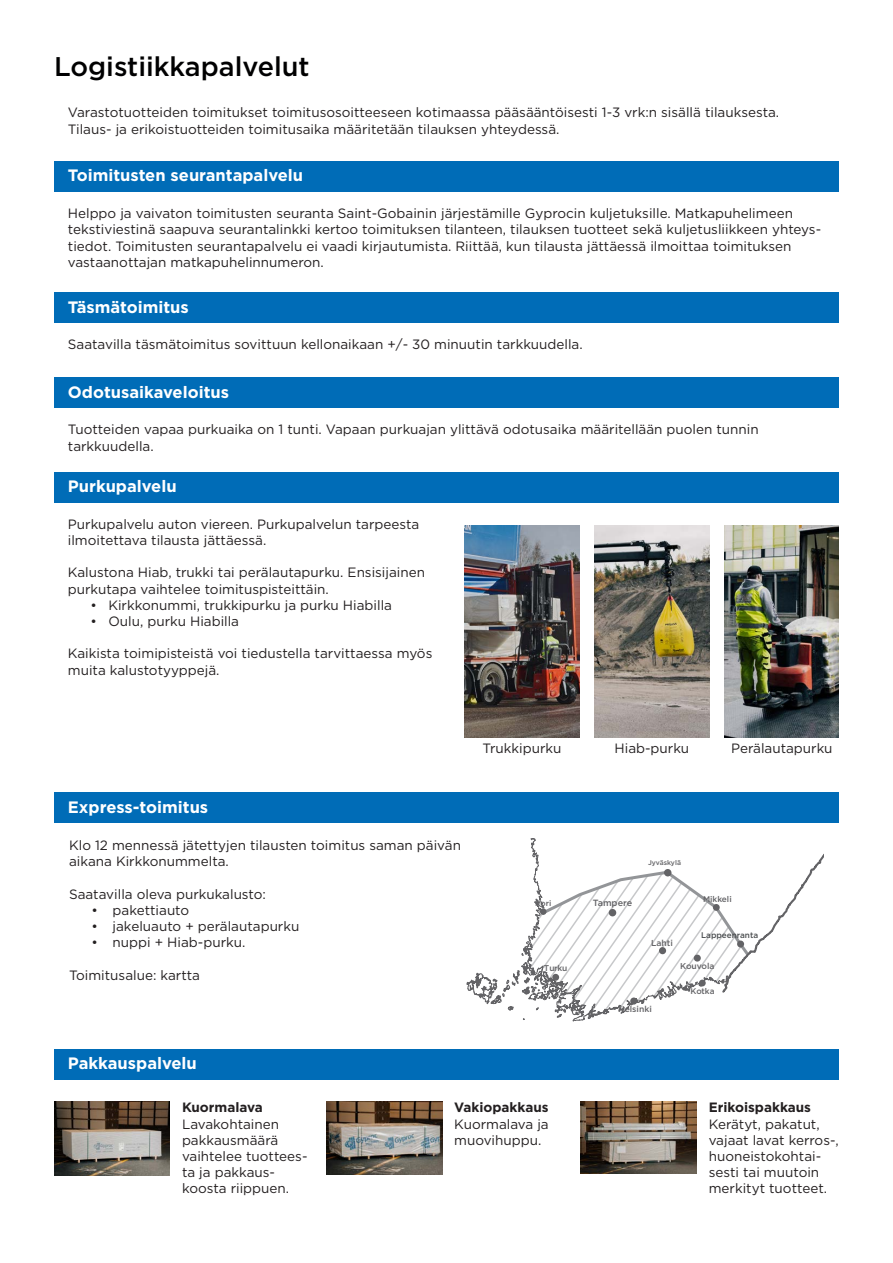
<style>
.page{position:relative;width:893px;height:1263px;background:#fff}
.page>*{position:absolute;margin:0;border:0;box-sizing:border-box;transform-origin:0 0}
.t1{font:500 27px "Gotham";color:#000001}
.t2{font:700 16.5px "Gotham";color:#fff}
.t3{font:13.5px/16.2px "Gotham";color:#231f20}
.t4{font:700 13.5px "Gotham";color:#231f20}
.t5{font:500 9px "Gotham";color:#636366}
.t6{font:500 8.7px "Gotham";color:#636366}
.t7{font:500 8.55px "Gotham";color:#636366}
.t8{font:500 8.4px "Gotham";letter-spacing:-.005em;color:#636366}
.t9{font:500 8.25px "Gotham";color:#636366}
.t10{font:500 8.25px "Gotham";color:#4a4d4f}
.t11{font:500 7.95px "Gotham";color:#636366}
.t12{font:500 6.75px "Gotham";color:#636366}
</style>
<div class="page">
<img style="left:54px;top:1101px;width:116px;height:75px">
<div style="left:54px;top:292px;width:785px;height:31px;background:#006cb7"></div>
<div style="left:54px;top:377px;width:785px;height:31px;background:#006cb7"></div>
<div style="left:54px;top:472px;width:785px;height:30px;background:#006cb7"></div>
<div style="left:54px;top:792px;width:785px;height:31px;background:#006cb7"></div>
<div style="left:54px;top:1049px;width:785px;height:30px;background:#006cb7"></div>
<img style="left:465px;top:525px;width:114px;height:213px">
<img style="left:595px;top:525px;width:114px;height:213px">
<img style="left:725px;top:525px;width:114px;height:213px">
<div style="left:54px;top:161px;width:785px;height:31px;background:#006cb7"></div>
<img style="left:326px;top:1101px;width:116px;height:73px">
<img style="left:581px;top:1101px;width:115px;height:72px">
<svg style="left:729px;top:855px;width:94px;height:124px"></svg>
<svg style="left:467px;top:839px;width:262px;height:182px"></svg>
<div style="left:609px;top:909px;width:7px;height:7px;background:#636366;border-radius:50%"></div>
<div style="left:540px;top:908px;width:6px;height:7px;background:#636366;border-radius:50%"></div>
<div style="left:552px;top:974px;width:7px;height:7px;background:#636366;border-radius:50%"></div>
<div style="left:713px;top:904px;width:7px;height:7px;background:#636366;border-radius:50%"></div>
<div style="left:664px;top:869px;width:7px;height:7px;background:#636366;border-radius:50%"></div>
<div style="left:659px;top:947px;width:7px;height:7px;background:#636366;border-radius:50%"></div>
<div style="left:694px;top:954px;width:7px;height:7px;background:#636366;border-radius:50%"></div>
<div style="left:630px;top:997px;width:7px;height:7px;background:#636366;border-radius:50%"></div>
<div style="left:699px;top:980px;width:7px;height:6px;background:#636366;border-radius:50%"></div>
<div style="left:737px;top:940px;width:7px;height:7px;background:#636366;border-radius:50%"></div>
<h1 class="t1" style="left:54px;top:48px;width:257px">Logistiikkapalvelut</h1>
<p class="t3" style="left:68px;top:104px;width:713px">Varastotuotteiden toimitukset toimitusosoitteeseen kotimaassa pääsääntöisesti 1-3 vrk:n sisällä tilauksesta.<br>Tilaus- ja erikoistuotteiden toimitusaika määritetään tilauksen yhteydessä.</p>
<p class="t2" style="left:68px;top:165px;width:237px">Toimitusten seurantapalvelu</p>
<p class="t3" style="left:68px;top:205px;width:755px">Helppo ja vaivaton toimitusten seuranta Saint-Gobainin järjestämille Gyprocin kuljetuksille. Matkapuhelimeen tekstiviestinä saapuva seurantalinkki kertoo toimituksen tilanteen, tilauksen tuotteet sekä kuljetusliikkeen yhteys&shy;tiedot. Toimitusten seurantapalvelu ei vaadi kirjautumista. Riittää, kun tilausta jättäessä ilmoittaa toimituksen vastaanottajan matkapuhelinnumeron.</p>
<p class="t2" style="left:68px;top:296px;width:122px">Täsmätoimitus</p>
<p class="t3" style="left:68px;top:336px;width:516px">Saatavilla täsmätoimitus sovittuun kellonaikaan +/- 30 minuutin tarkkuudella.</p>
<p class="t2" style="left:68px;top:381px;width:163px">Odotusaikaveloitus</p>
<p class="t3" style="left:68px;top:421px;width:692px">Tuotteiden vapaa purkuaika on 1 tunti. Vapaan purkuajan ylittävä odotusaika määritellään puolen tunnin tarkkuudella.</p>
<p class="t2" style="left:68px;top:475px;width:110px">Purkupalvelu</p>
<p class="t3" style="left:68px;top:516px;width:353px">Purkupalvelu auton viereen. Purkupalvelun tarpeesta ilmoitettava tilausta jättäessä.</p>
<p class="t3" style="left:68px;top:564px;width:359px">Kalustona Hiab, trukki tai perälautapurku. Ensisijainen purkutapa vaihtelee toimituspisteittäin.</p>
<p class="t3" style="left:90px;top:597px;width:303px">• Kirkkonummi, trukkipurku ja purku Hiabilla</p>
<p class="t3" style="left:90px;top:613px;width:150px">• Oulu, purku Hiabilla</p>
<p class="t3" style="left:68px;top:645px;width:366px">Kaikista toimipisteistä voi tiedustella tarvittaessa myös muita kalustotyyppejä.</p>
<p class="t2" style="left:68px;top:796px;width:142px">Express-toimitus</p>
<p class="t3" style="left:69px;top:837px;width:393px">Klo 12 mennessä jätettyjen tilausten toimitus saman päivän aikana Kirkkonummelta.</p>
<p class="t3" style="left:69px;top:885px;width:198px">Saatavilla oleva purkukalusto:</p>
<p class="t3" style="left:92px;top:902px;width:99px">• pakettiauto</p>
<p class="t3" style="left:92px;top:918px;width:209px">• jakeluauto + perälautapurku</p>
<p class="t3" style="left:92px;top:934px;width:155px">• nuppi + Hiab-purku.</p>
<p class="t3" style="left:69px;top:966px;width:132px">Toimitusalue: kartta</p>
<p class="t3" style="left:482px;top:740px;width:80px">Trukkipurku</p>
<p class="t3" style="left:614px;top:740px;width:76px">Hiab-purku</p>
<p class="t3" style="left:731px;top:740px;width:103px">Perälautapurku</p>
<p class="t11" style="left:535px;top:898px;width:18px">Pori</p>
<p class="t5" style="left:593px;top:897px;width:41px">Tampere</p>
<p class="t8" style="left:544px;top:962px;width:25px">Turku</p>
<p class="t12" style="left:648px;top:858px;width:34px">Jyväskylä</p>
<p class="t6" style="left:651px;top:937px;width:23px">Lahti</p>
<p class="t9" style="left:703px;top:893px;width:30px">Mikkeli</p>
<p class="t10" style="left:701px;top:929px;width:59px">Lappeenranta</p>
<p class="t7" style="left:680px;top:960px;width:36px">Kouvola</p>
<p class="t9" style="left:690px;top:985px;width:26px">Kotka</p>
<p class="t7" style="left:618px;top:1003px;width:35px">Helsinki</p>
<p class="t2" style="left:68px;top:1052px;width:130px">Pakkauspalvelu</p>
<p class="t4" style="left:182px;top:1099px;width:82px">Kuormalava</p>
<p class="t3" style="left:182px;top:1115px;width:127px">Lavakohtainen pakkausmäärä vaihtelee tuottees&shy;ta ja pakkaus&shy;koosta riippuen.</p>
<p class="t4" style="left:454px;top:1099px;width:96px">Vakiopakkaus</p>
<p class="t3" style="left:454px;top:1115px;width:96px">Kuormalava ja muovihuppu.</p>
<p class="t4" style="left:709px;top:1099px;width:104px">Erikoispakkaus</p>
<p class="t3" style="left:709px;top:1115px;width:132px">Kerätyt, pakatut, vajaat lavat kerros-, huoneistokohtai&shy;sesti tai muutoin merkityt tuotteet.</p>
</div>
